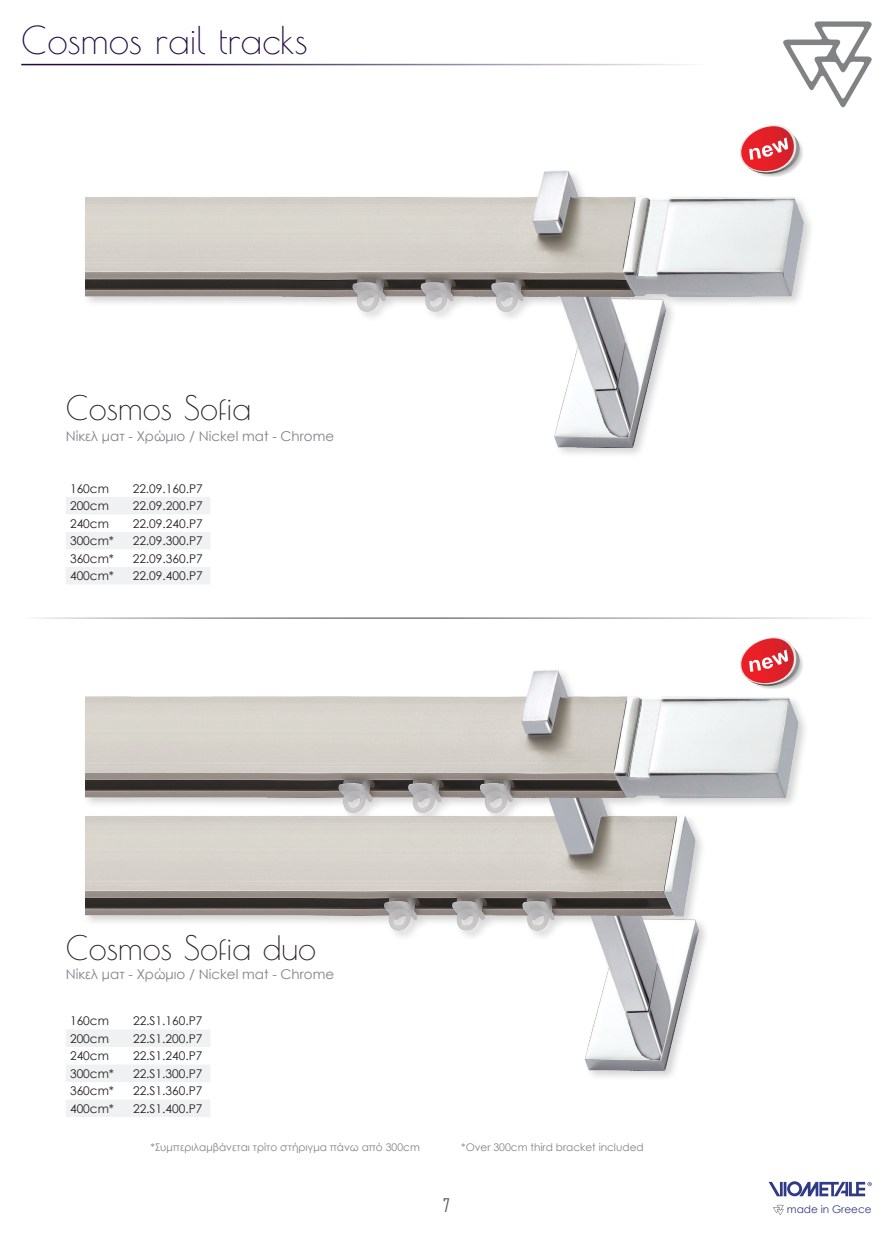
<style>
.page{position:relative;width:893px;height:1234px;background:#fff}
.page>*{position:absolute;margin:0;border:0;box-sizing:border-box;transform-origin:0 0}
.t1{font:37.5px "Aka Acid GR Poiret";color:#230a40}
.t2{font:33px "Aka Acid GR Poiret";color:#231f20}
.t3{font:18px "Agency FB";color:#57585a}
.t4{font:13.5px "Century Gothic";color:#808285}
.t5{font:12px "Century Gothic";color:#231f20}
.t6{font:10.5px "Century Gothic";color:#808285}
.t7{font:10.5px "Century Gothic";color:#303a85}
</style>
<div class="page">
<svg style="left:773px;top:1204px;width:11px;height:10px"></svg>
<svg style="left:769px;top:1181px;width:103px;height:14px"></svg>
<svg style="left:783px;top:21px;width:89px;height:87px"></svg>
<img style="left:85px;top:670px;width:720px;height:407px">
<svg style="left:66px;top:497px;width:144px;height:87px"></svg>
<svg style="left:66px;top:1029px;width:144px;height:87px"></svg>
<hr style="left:21px;top:64px;width:706px;height:1px;background:#230a40">
<img style="left:85px;top:170px;width:723px;height:284px">
<svg style="left:737px;top:125px;width:66px;height:52px"></svg>
<svg style="left:737px;top:637px;width:66px;height:51px"></svg>
<h1 class="t1" style="left:21px;top:18px;width:288px">Cosmos rail tracks</h1>
<h2 class="t2" style="left:66px;top:388px;width:187px">Cosmos Sofia</h2>
<p class="t4" style="left:66px;top:427px;width:270px">Νίκελ ματ - Χρώμιο / Nickel mat - Chrome</p>
<p class="t5" style="left:70px;top:480px;width:40px">160cm</p>
<p class="t5" style="left:133px;top:480px;width:72px">22.09.160.P7</p>
<p class="t5" style="left:70px;top:497px;width:40px">200cm</p>
<p class="t5" style="left:133px;top:497px;width:72px">22.09.200.P7</p>
<p class="t5" style="left:70px;top:515px;width:40px">240cm</p>
<p class="t5" style="left:133px;top:515px;width:72px">22.09.240.P7</p>
<p class="t5" style="left:70px;top:532px;width:46px">300cm*</p>
<p class="t5" style="left:133px;top:532px;width:72px">22.09.300.P7</p>
<p class="t5" style="left:70px;top:550px;width:46px">360cm*</p>
<p class="t5" style="left:133px;top:550px;width:72px">22.09.360.P7</p>
<p class="t5" style="left:70px;top:567px;width:46px">400cm*</p>
<p class="t5" style="left:133px;top:567px;width:72px">22.09.400.P7</p>
<h2 class="t2" style="left:66px;top:927px;width:252px">Cosmos Sofia duo</h2>
<p class="t4" style="left:66px;top:964px;width:270px">Νίκελ ματ - Χρώμιο / Nickel mat - Chrome</p>
<p class="t5" style="left:70px;top:1012px;width:40px">160cm</p>
<p class="t5" style="left:133px;top:1012px;width:71px">22.S1.160.P7</p>
<p class="t5" style="left:70px;top:1029px;width:40px">200cm</p>
<p class="t5" style="left:133px;top:1029px;width:71px">22.S1.200.P7</p>
<p class="t5" style="left:70px;top:1047px;width:40px">240cm</p>
<p class="t5" style="left:133px;top:1047px;width:71px">22.S1.240.P7</p>
<p class="t5" style="left:70px;top:1064px;width:46px">300cm*</p>
<p class="t5" style="left:133px;top:1064px;width:71px">22.S1.300.P7</p>
<p class="t5" style="left:70px;top:1082px;width:46px">360cm*</p>
<p class="t5" style="left:133px;top:1082px;width:71px">22.S1.360.P7</p>
<p class="t5" style="left:70px;top:1099px;width:46px">400cm*</p>
<p class="t5" style="left:133px;top:1099px;width:71px">22.S1.400.P7</p>
<p class="t6" style="left:151px;top:1139px;width:271px">*Συμπεριλαμβάνεται τρίτο στήριγμα πάνω από 300cm</p>
<p class="t6" style="left:461px;top:1139px;width:184px">*Over 300cm third bracket included</p>
<h3 class="t3" style="left:443px;top:1194px;width:8px">7</h3>
<p class="t7" style="left:787px;top:1201px;width:86px">made in Greece</p>
</div>
